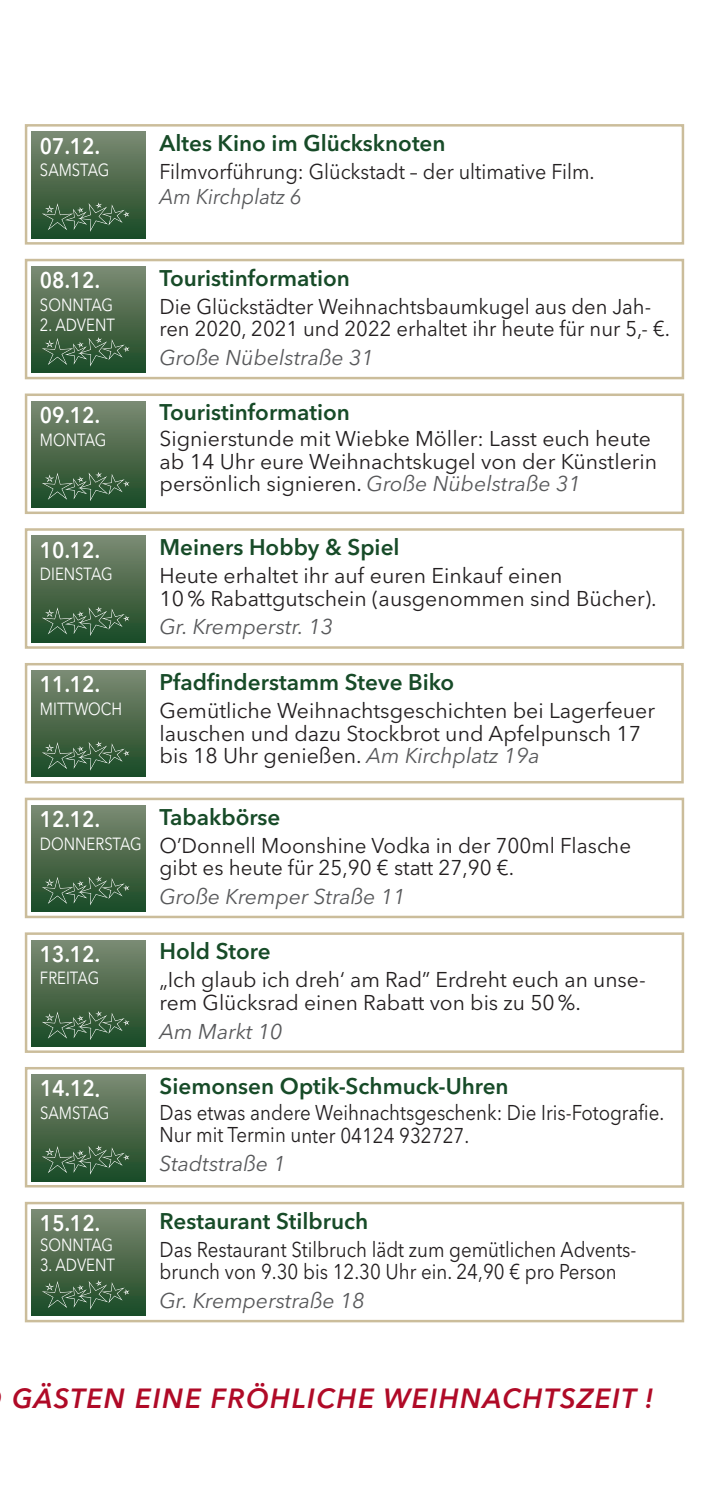
<style>
.page{position:relative;width:709px;height:1489px;background:#fff}
.page>*{position:absolute;margin:0;border:0;box-sizing:border-box;transform-origin:0 0}
.t1{font:italic 600 27.5px "Avenir Next LT Pro";letter-spacing:.05em;color:#b00a27}
.t2{font:600 22.5px "Avenir Next LT Pro";color:#174b28}
.t3{font:600 22.5px "Avenir Next LT Pro";color:#fff;scale:.9 1}
.t4{font:21.25px/22.5px "Avenir Next LT Pro";color:#231f20}
.t5{font:21.25px/22.5px "Avenir Next LT Pro";color:#231f20;scale:.88 1}
.t6{font:italic 21.25px "Avenir Next LT Pro";color:#57585a}
.t7{font:21.25px/22.5px "Avenir Next LT Pro";color:#231f20;scale:.95 1}
.t8{font:21.25px "Avenir Next LT Pro";color:#231f20;scale:.93 1}
.t9{font:italic 21.25px "Avenir Next LT Pro";color:#57585a;scale:.95 1}
.t10{font:17.5px "Avenir Next LT Pro";color:#fff;scale:.85 1}
.s1{font-style:italic;color:#57585a}
</style>
<div class="page">
<div style="left:25px;top:124px;width:659px;height:120px;border:2px solid #cbbd9b"></div>
<div style="left:32px;top:132px;width:113px;height:106px;background:linear-gradient(to bottom,#7c8971,#1b4a25)"></div>
<svg style="left:42px;top:202px;width:87px;height:30px;background:#406546"></svg>
<div style="left:25px;top:259px;width:659px;height:120px;border:2px solid #cbbd9b"></div>
<div style="left:32px;top:266px;width:113px;height:107px;background:linear-gradient(to bottom,#7d8a72,#1a4923)"></div>
<svg style="left:42px;top:337px;width:87px;height:29px;background:#416646"></svg>
<div style="left:25px;top:393px;width:659px;height:121px;border:2px solid #cbbd9b"></div>
<div style="left:32px;top:401px;width:113px;height:106px;background:linear-gradient(to bottom,#7c8972,#1b4a25)"></div>
<svg style="left:42px;top:472px;width:87px;height:29px;background:#406646"></svg>
<div style="left:25px;top:528px;width:659px;height:120px;border:2px solid #cbbd9b"></div>
<div style="left:32px;top:536px;width:113px;height:106px;background:linear-gradient(to bottom,#7c8972,#1b4a25)"></div>
<svg style="left:42px;top:606px;width:87px;height:30px;background:#406546"></svg>
<div style="left:25px;top:663px;width:658px;height:120px;border:2px solid #cbbd9b"></div>
<div style="left:32px;top:670px;width:113px;height:107px;background:linear-gradient(to bottom,#7d8a72,#1a4924)"></div>
<svg style="left:42px;top:741px;width:87px;height:29px;background:#416647"></svg>
<div style="left:25px;top:797px;width:659px;height:121px;border:2px solid #cbbd9b"></div>
<div style="left:32px;top:805px;width:113px;height:106px;background:linear-gradient(to bottom,#7d8a72,#1b4a25)"></div>
<svg style="left:42px;top:876px;width:87px;height:29px;background:#406646"></svg>
<div style="left:25px;top:1066px;width:659px;height:121px;border:2px solid #cbbd9b"></div>
<div style="left:32px;top:1074px;width:113px;height:106px;background:linear-gradient(to bottom,#7d8a72,#1c4a25)"></div>
<svg style="left:42px;top:1145px;width:87px;height:29px;background:#416647"></svg>
<div style="left:25px;top:1201px;width:659px;height:121px;border:2px solid #cbbd9b"></div>
<div style="left:32px;top:1209px;width:113px;height:106px;background:linear-gradient(to bottom,#7d8a72,#1c4a25)"></div>
<svg style="left:42px;top:1279px;width:87px;height:30px;background:#406646"></svg>
<div style="left:25px;top:932px;width:659px;height:120px;border:2px solid #cbbd9b"></div>
<div style="left:32px;top:940px;width:113px;height:106px;background:linear-gradient(to bottom,#7c8972,#1b4a25)"></div>
<svg style="left:42px;top:1010px;width:87px;height:30px;background:#406546"></svg>
<p class="t3" style="left:40px;top:138px;width:68px">07.12.</p>
<p class="t10" style="left:40px;top:164px;width:83px">SAmStAg</p>
<p class="t2" style="left:159px;top:135px;width:288px">Altes Kino im Glücksknoten</p>
<p class="t8" style="left:159px;top:164px;width:469px">Filmvorführung: glückstadt – der ultimative Film.</p>
<p class="t9" style="left:159px;top:189px;width:151px">Am Kirchplatz 6</p>
<p class="t3" style="left:40px;top:272px;width:68px">08.12.</p>
<p class="t10" style="left:40px;top:298px;width:87px">SonntAg</p>
<p class="t10" style="left:40px;top:318px;width:90px">2. Advent</p>
<p class="t2" style="left:159px;top:270px;width:192px">Touristinformation</p>
<p class="t7" style="left:159px;top:297px;width:539px">die glückstädter Weihnachtsbaumkugel aus den Jah&shy;ren 2020, 2021 und 2022 erhaltet ihr heute für nur 5,- €.</p>
<p class="t6" style="left:159px;top:350px;width:216px">Große Nübelstraße 31</p>
<p class="t3" style="left:40px;top:407px;width:68px">09.12.</p>
<p class="t10" style="left:40px;top:433px;width:80px">montAg</p>
<p class="t2" style="left:159px;top:404px;width:192px">Touristinformation</p>
<p class="t4" style="left:159px;top:430px;width:499px">Signierstunde mit Wiebke möller: lasst euch heute ab 14 uhr eure Weihnachtskugel von der Künstlerin persönlich signieren. <span class="s1">Große Nübelstraße 31</span></p>
<p class="t3" style="left:40px;top:542px;width:68px">10.12.</p>
<p class="t10" style="left:40px;top:568px;width:87px">dienStAg</p>
<p class="t2" style="left:159px;top:539px;width:241px">Meiners Hobby &amp; Spiel</p>
<p class="t4" style="left:159px;top:567px;width:498px">heute erhaltet ihr auf euren einkauf einen<br>10 % rabattgutschein (ausgenommen sind Bücher).</p>
<p class="t6" style="left:159px;top:619px;width:175px">Gr. Kremperstr. 13</p>
<p class="t3" style="left:40px;top:676px;width:68px">11.12.</p>
<p class="t10" style="left:40px;top:702px;width:98px">mittWoch</p>
<p class="t2" style="left:159px;top:674px;width:296px">Pfadfinderstamm Steve Biko</p>
<p class="t4" style="left:159px;top:701px;width:497px">gemütliche Weihnachtsgeschichten bei lagerfeuer lauschen und dazu Stockbrot und Apfelpunsch 17 bis 18 uhr genießen. <span class="s1">Am Kirchplatz 19a</span></p>
<p class="t3" style="left:40px;top:811px;width:68px">12.12.</p>
<p class="t10" style="left:40px;top:837px;width:121px">donnerStAg</p>
<p class="t2" style="left:159px;top:808px;width:122px">Tabakbörse</p>
<p class="t4" style="left:159px;top:836px;width:473px">o’donnell moonshine vodka in der 700ml Flasche gibt es heute für 25,90 € statt 27,90 €.</p>
<p class="t6" style="left:159px;top:888px;width:247px">Große Kremper Straße 11</p>
<p class="t3" style="left:40px;top:945px;width:68px">13.12.</p>
<p class="t10" style="left:40px;top:971px;width:71px">FreitAg</p>
<p class="t2" style="left:159px;top:943px;width:113px">Hold Store</p>
<p class="t4" style="left:159px;top:971px;width:487px">„ich glaub ich dreh‘ am rad” erdreht euch an unse&shy;rem glücksrad einen rabatt von bis zu 50 %.</p>
<p class="t6" style="left:159px;top:1023px;width:125px">Am Markt 10</p>
<p class="t3" style="left:40px;top:1080px;width:68px">14.12.</p>
<p class="t10" style="left:40px;top:1106px;width:83px">SAmStAg</p>
<p class="t2" style="left:160px;top:1077px;width:350px">Siemonsen Optik-Schmuck-Uhren</p>
<p class="t5" style="left:159px;top:1103px;width:575px">das etwas andere Weihnachtsgeschenk: die iris-Fotografie. nur mit termin unter 04124 932727.</p>
<p class="t6" style="left:159px;top:1155px;width:128px">Stadtstraße 1</p>
<p class="t3" style="left:40px;top:1215px;width:68px">15.12.</p>
<p class="t10" style="left:40px;top:1238px;width:87px">SonntAg</p>
<p class="t10" style="left:40px;top:1258px;width:90px">3. Advent</p>
<p class="t2" style="left:159px;top:1212px;width:210px">Restaurant Stilbruch</p>
<p class="t5" style="left:159px;top:1240px;width:543px">das restaurant Stilbruch lädt zum gemütlichen Advents&shy;brunch von 9.30 bis 12.30 uhr ein. 24,90 € pro person</p>
<p class="t6" style="left:159px;top:1292px;width:207px">Gr. Kremperstraße 18</p>
<p class="t1" style="left:12px;top:1388px;width:642px">GÄSTEN EINE FRÖHLICHE WEIHNACHTSZEIT !</p>
</div>
